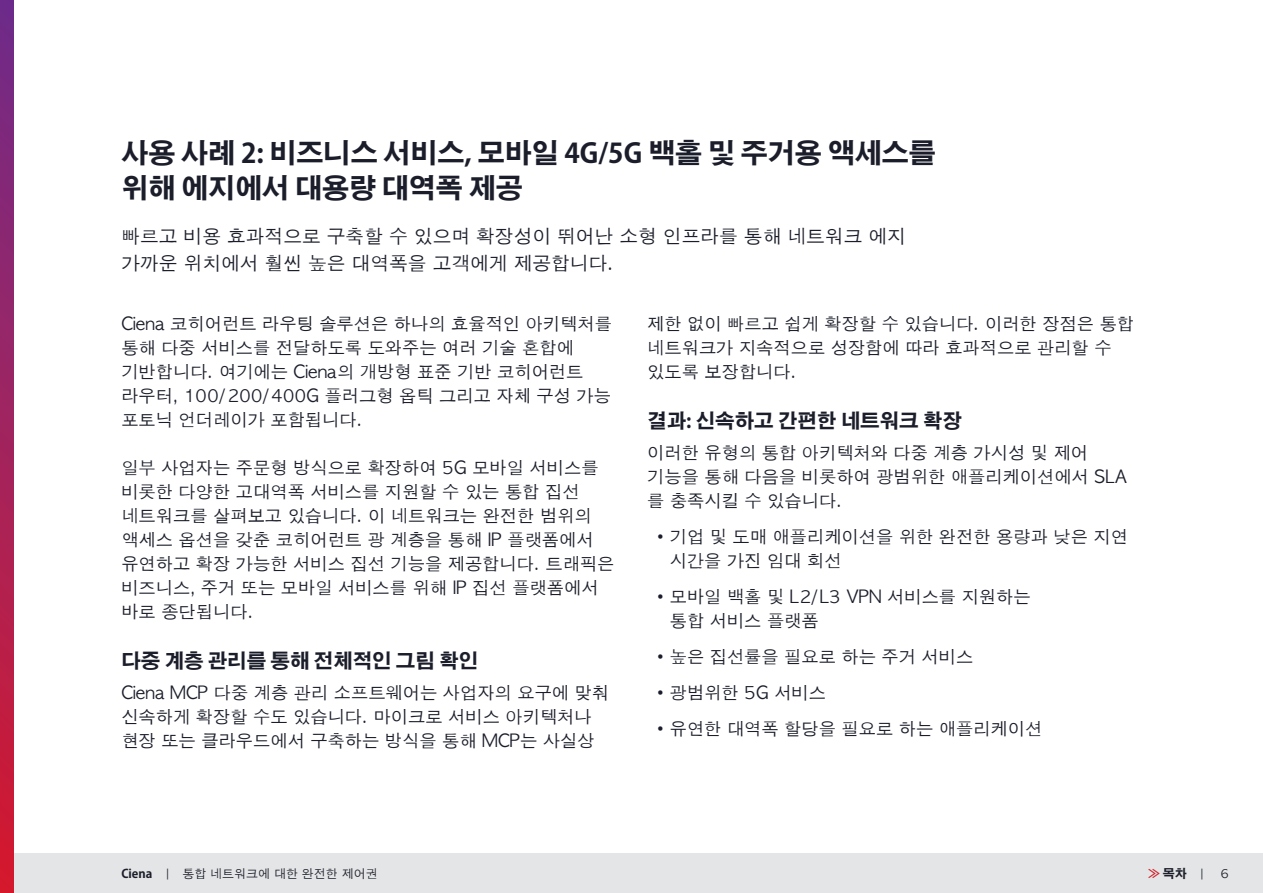
<style>
.page{position:relative;width:1263px;height:893px;background:#fff}
.page>*{position:absolute;margin:0;border:0;box-sizing:border-box;transform-origin:0 0}
.eBook_H1_Headings{font:700 27px/35.4px "Adobe Gothic Std";color:#1b1e2a}
.eBook_H3_Headings{font:700 19.5px "Adobe Gothic Std";color:#1b1e2a}
.eBook_Use_Case_Intro{font:18.75px/27px "Apple Gothic";color:#1b1e2a}
.eBook_Body_Copy{font:17.25px/24px "Apple Gothic";color:#1b1e2a}
.eBook_Body_Copy_Less{font:17.25px/24px "Apple Gothic";color:#1b1e2a}
.t1{font:12px "Apple Gothic";color:#1b1e2a}
.t2{font:700 12px "Adobe Gothic Std";color:#1b1e2a}
.s1{font-family:"Adobe Gothic Std";font-weight:700}
.s2{color:#d31924}
.s3{font-family:"Apple Gothic";font-weight:400}
</style>
<div class="page">
<div style="left:0;top:853px;width:1263px;height:40px;background:#e4e5e6"></div>
<svg style="left:0;top:0;width:14px;height:893px;background:#a1225c"></svg>
<p class="eBook_H1_Headings" style="left:121px;top:136px;width:816px">사용 사례 2: 비즈니스 서비스, 모바일 4G/5G 백홀 및 주거용 액세스를 위해 에지에서 대용량 대역폭 제공</p>
<p class="eBook_Use_Case_Intro" style="left:121px;top:223px;width:786px">빠르고 비용 효과적으로 구축할 수 있으며 확장성이 뛰어난 소형 인프라를 통해 네트워크 에지 가까운 위치에서 훨씬 높은 대역폭을 고객에게 제공합니다.</p>
<p class="eBook_Body_Copy" style="left:121px;top:312px;width:492px">Ciena 코히어런트 라우팅 솔루션은 하나의 효율적인 아키텍처를 통해 다중 서비스를 전달하도록 도와주는 여러 기술 혼합에 기반합니다. 여기에는 Ciena의 개방형 표준 기반 코히어런트 라우터, 100/200/400G 플러그형 옵틱 그리고 자체 구성 가능 포토닉 언더레이가 포함됩니다.</p>
<p class="eBook_Body_Copy" style="left:121px;top:456px;width:495px">일부 사업자는 주문형 방식으로 확장하여 5G 모바일 서비스를 비롯한 다양한 고대역폭 서비스를 지원할 수 있는 통합 집선 네트워크를 살펴보고 있습니다. 이 네트워크는 완전한 범위의 액세스 옵션을 갖춘 코히어런트 광 계층을 통해 IP 플랫폼에서 유연하고 확장 가능한 서비스 집선 기능을 제공합니다. 트래픽은 비즈니스, 주거 또는 모바일 서비스를 위해 IP 집선 플랫폼에서 바로 종단됩니다.</p>
<p class="eBook_H3_Headings" style="left:121px;top:649px;width:358px">다중 계층 관리를 통해 전체적인 그림 확인</p>
<p class="eBook_Body_Copy" style="left:121px;top:681px;width:489px">Ciena MCP 다중 계층 관리 소프트웨어는 사업자의 요구에 맞춰 신속하게 확장할 수도 있습니다. 마이크로 서비스 아키텍처나 현장 또는 클라우드에서 구축하는 방식을 통해 MCP는 사실상</p>
<p class="eBook_Body_Copy" style="left:647px;top:312px;width:488px">제한 없이 빠르고 쉽게 확장할 수 있습니다. 이러한 장점은 통합 네트워크가 지속적으로 성장함에 따라 효과적으로 관리할 수 있도록 보장합니다.</p>
<p class="eBook_H3_Headings" style="left:647px;top:409px;width:316px">결과: 신속하고 간편한 네트워크 확장</p>
<p class="eBook_Body_Copy_Less" style="left:647px;top:441px;width:482px">이러한 유형의 통합 아키텍처와 다중 계층 가시성 및 제어 기능을 통해 다음을 비롯하여 광범위한 애플리케이션에서 SLA 를 충족시킬 수 있습니다.</p>
<p class="eBook_Body_Copy" style="left:670px;top:525px;width:460px;text-indent:-18px">•기업 및 도매 애플리케이션을 위한 완전한 용량과 낮은 지연 시간을 가진 임대 회선</p>
<p class="eBook_Body_Copy" style="left:670px;top:585px;width:362px;text-indent:-18px">•모바일 백홀 및 L2/L3 VPN 서비스를 지원하는 통합 서비스 플랫폼</p>
<p class="eBook_Body_Copy" style="left:652px;top:645px;width:323px">•높은 집선률을 필요로 하는 주거 서비스</p>
<p class="eBook_Body_Copy" style="left:652px;top:681px;width:176px">•광범위한 5G 서비스</p>
<p class="eBook_Body_Copy" style="left:652px;top:717px;width:392px">•유연한 대역폭 할당을 필요로 하는 애플리케이션</p>
<p class="t1" style="left:121px;top:867px;width:258px"><span class="s1">Ciena</span> | 통합 네트워크에 대한 완전한 제어권</p>
<p class="t2" style="left:1148px;top:866px;width:58px"><span class="s2">»</span> 목차 <span class="s3">|</span></p>
<p class="t1" style="left:1220px;top:867px;width:10px">6</p>
</div>
